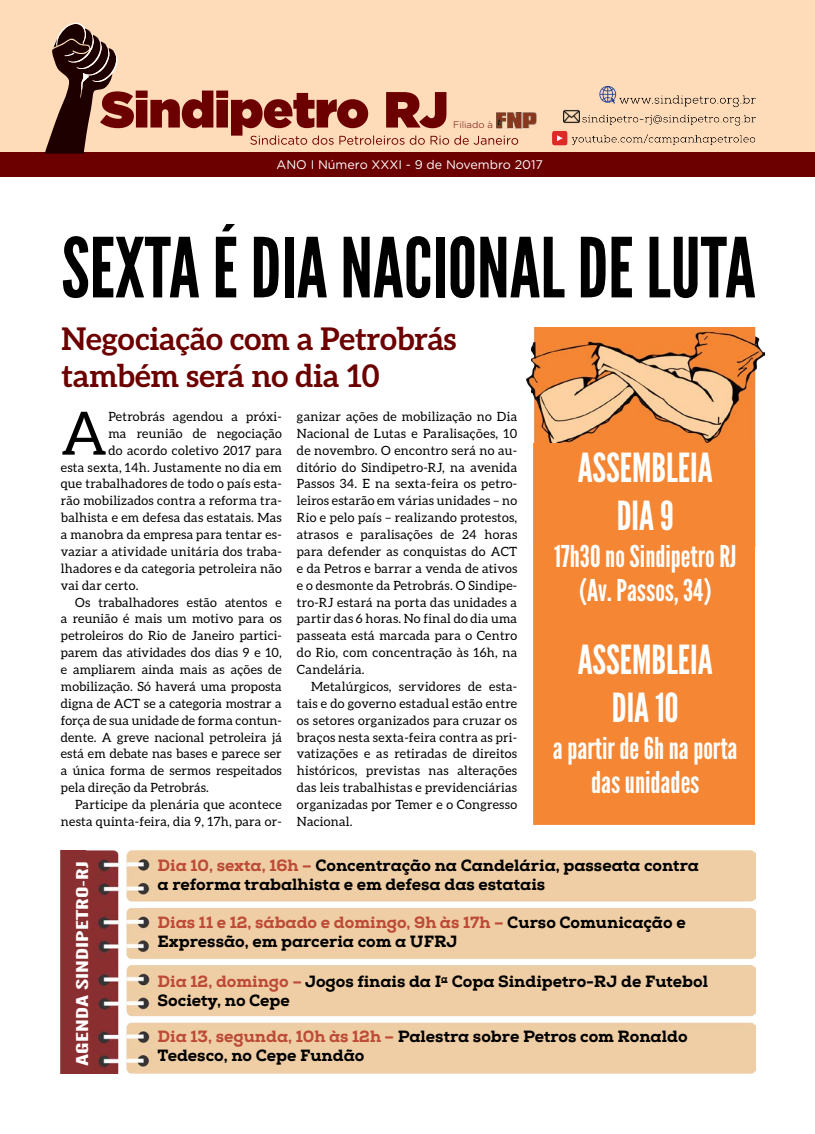
<style>
.page{position:relative;width:815px;height:1134px;background:#fff}
.page>*{position:absolute;margin:0;border:0;box-sizing:border-box;transform-origin:0 0}
.t1{font:82.5px "League Gothic";color:#000}
.t2{font:59.88px "Aleo";color:#000}
.t3{font:40px/48px "League Gothic";color:#fff;text-align:center}
.t4{font:700 31.25px/37.2px "Aleo";color:#6c0000}
.t5{font:30px/33.8px "League Gothic";color:#fff;text-align:center}
.t6{font:800 16.25px/18.8px "Nexa Slab";color:#000}
.t7{font:16.25px "League Gothic";color:#fff;scale:2 1}
.t8{font:12.75px/16.9px "Aleo";letter-spacing:.02em;color:#000;text-align:justify}
.t9{font:12.5px "Gotham Rounded";color:#fff}
.t10{font:300 9.62px "Gotham Rounded";color:#6c0000}
.s1{color:#bc4b37}
</style>
<div class="page">
<img style="left:60px;top:850px;width:696px;height:223px">
<div style="left:0;top:0;width:815px;height:168px;background:#fedbb9"></div>
<div style="left:0;top:152px;width:815px;height:24px;background:#6c0000"></div>
<svg style="left:45px;top:22px;width:473px;height:132px"></svg>
<svg style="left:599px;top:86px;width:157px;height:16px"></svg>
<svg style="left:552px;top:115px;width:204px;height:30px"></svg>
<div style="left:565px;top:102px;width:203px;height:26px;background:#000;opacity:.44"></div>
<img style="left:564px;top:109px;width:15px;height:15px">
<img style="left:497px;top:113px;width:40px;height:16px">
<img style="left:526px;top:327px;width:239px;height:219px">
<div style="left:533px;top:443px;width:222px;height:382px;background:#f58634"></div>
<p class="t10" style="left:453px;top:118px;width:41px">Filiado à</p>
<p class="t9" style="left:277px;top:156px;width:268px">ANO I Número XXXI - 9 de Novembro 2017</p>
<h1 class="t1" style="left:61px;top:221px;width:696px">SEXTA É DIA NACIONAL DE LUTA</h1>
<h3 class="t4" style="left:61px;top:319px;width:397px">Negociação com a Petrobrás também será no dia 10</h3>
<p class="t8" style="left:297px;top:408px;width:222px">ganizar ações de mobilização no Dia Nacional de Lutas e Paralisações, 10 de novembro. O encontro será no au&shy;ditório do Sindipetro-RJ, na avenida Passos 34. E na sexta-feira os petro&shy;leiros estarão em várias unidades – no Rio e pelo país – realizando protestos, atrasos e paralisações de 24 horas para defender as conquistas do ACT e da Petros e barrar a venda de ativos e o desmonte da Petrobrás. O Sindipe&shy;tro-RJ estará na porta das unidades a partir das 6 horas. No final do dia uma passeata está marcada para o Centro do Rio, com concentração às 16h, na Candelária.</p>
<p class="t8" style="left:297px;top:678px;width:222px;text-indent:14px">Metalúrgicos, servidores de esta&shy;tais e do governo estadual estão entre os setores organizados para cruzar os braços nesta sexta-feira contra as pri&shy;vatizações e as retiradas de direitos históricos, previstas nas alterações das leis trabalhistas e previdenciárias organizadas por Temer e o Congresso Nacional.</p>
<h2 class="t2" style="left:61px;top:400px;width:48px">A</h2>
<p class="t8" style="left:108px;top:408px;width:175px">Petrobrás agendou a próxi-</p>
<p class="t8" style="left:108px;top:425px;width:175px">ma reunião de negociação</p>
<p class="t8" style="left:108px;top:441px;width:175px">do acordo coletivo 2017 para</p>
<p class="t8" style="left:61px;top:458px;width:222px">esta sexta, 14h. Justamente no dia em</p>
<p class="t8" style="left:61px;top:475px;width:223px">que trabalhadores de todo o país esta-</p>
<p class="t8" style="left:61px;top:492px;width:223px">rão mobilizados contra a reforma tra-</p>
<p class="t8" style="left:61px;top:509px;width:222px">balhista e em defesa das estatais. Mas</p>
<p class="t8" style="left:61px;top:526px;width:223px">a manobra da empresa para tentar es-</p>
<p class="t8" style="left:61px;top:543px;width:223px">vaziar a atividade unitária dos traba-</p>
<p class="t8" style="left:61px;top:560px;width:222px">lhadores e da categoria petroleira não</p>
<p class="t8" style="left:61px;top:576px;width:79px">vai dar certo.</p>
<p class="t8" style="left:75px;top:593px;width:208px">Os trabalhadores estão atentos e</p>
<p class="t8" style="left:61px;top:610px;width:222px">a reunião é mais um motivo para os</p>
<p class="t8" style="left:61px;top:627px;width:223px">petroleiros do Rio de Janeiro partici-</p>
<p class="t8" style="left:61px;top:644px;width:222px">parem das atividades dos dias 9 e 10,</p>
<p class="t8" style="left:61px;top:661px;width:222px">e ampliarem ainda mais as ações de</p>
<p class="t8" style="left:61px;top:678px;width:222px">mobilização. Só haverá uma proposta</p>
<p class="t8" style="left:61px;top:695px;width:222px">digna de ACT se a categoria mostrar a</p>
<p class="t8" style="left:61px;top:711px;width:223px">força de sua unidade de forma contun-</p>
<p class="t8" style="left:61px;top:728px;width:222px">dente. A greve nacional petroleira já</p>
<p class="t8" style="left:61px;top:745px;width:222px">está em debate nas bases e parece ser</p>
<p class="t8" style="left:61px;top:762px;width:222px">a única forma de sermos respeitados</p>
<p class="t8" style="left:61px;top:779px;width:149px">pela direção da Petrobrás.</p>
<p class="t8" style="left:75px;top:796px;width:208px">Participe da plenária que acontece</p>
<p class="t8" style="left:61px;top:813px;width:223px">nesta quinta-feira, dia 9, 17h, para or-</p>
<h3 class="t3" style="left:578px;top:444px;width:136px">ASSEMBLEIA<br>DIA 9</h3>
<h3 class="t5" style="left:554px;top:540px;width:184px">17h30 no Sindipetro RJ (Av. Passos, 34)</h3>
<h3 class="t3" style="left:578px;top:636px;width:136px">ASSEMBLEIA<br>DIA 10</h3>
<h3 class="t5" style="left:553px;top:732px;width:186px">a partir de 6h na porta das unidades</h3>
<p class="t7" style="left:73px;top:1066px;width:104px;rotate:-90deg">AGENDA SINDIPETRO-RJ</p>
<p class="t6" style="left:158px;top:856px;width:543px"><span class="s1">Dia 10, sexta, 16h –</span> Concentração na Candelária, passeata contra a reforma trabalhista e em defesa das estatais</p>
<p class="t6" style="left:158px;top:913px;width:530px"><span class="s1">Dias 11 e 12, sábado e domingo, 9h às 17h –</span> Curso Comunicação e<br>Expressão, em parceria com a UFRJ</p>
<p class="t6" style="left:158px;top:972px;width:552px"><span class="s1">Dia 12, domingo –</span> Jogos finais da I<sup>a</sup> Copa Sindipetro-RJ de Futebol<br>Society, no Cepe</p>
<p class="t6" style="left:158px;top:1027px;width:531px"><span class="s1">Dia 13, segunda, 10h às 12h –</span> Palestra sobre Petros com Ronaldo<br>Tedesco, no Cepe Fundão</p>
</div>
